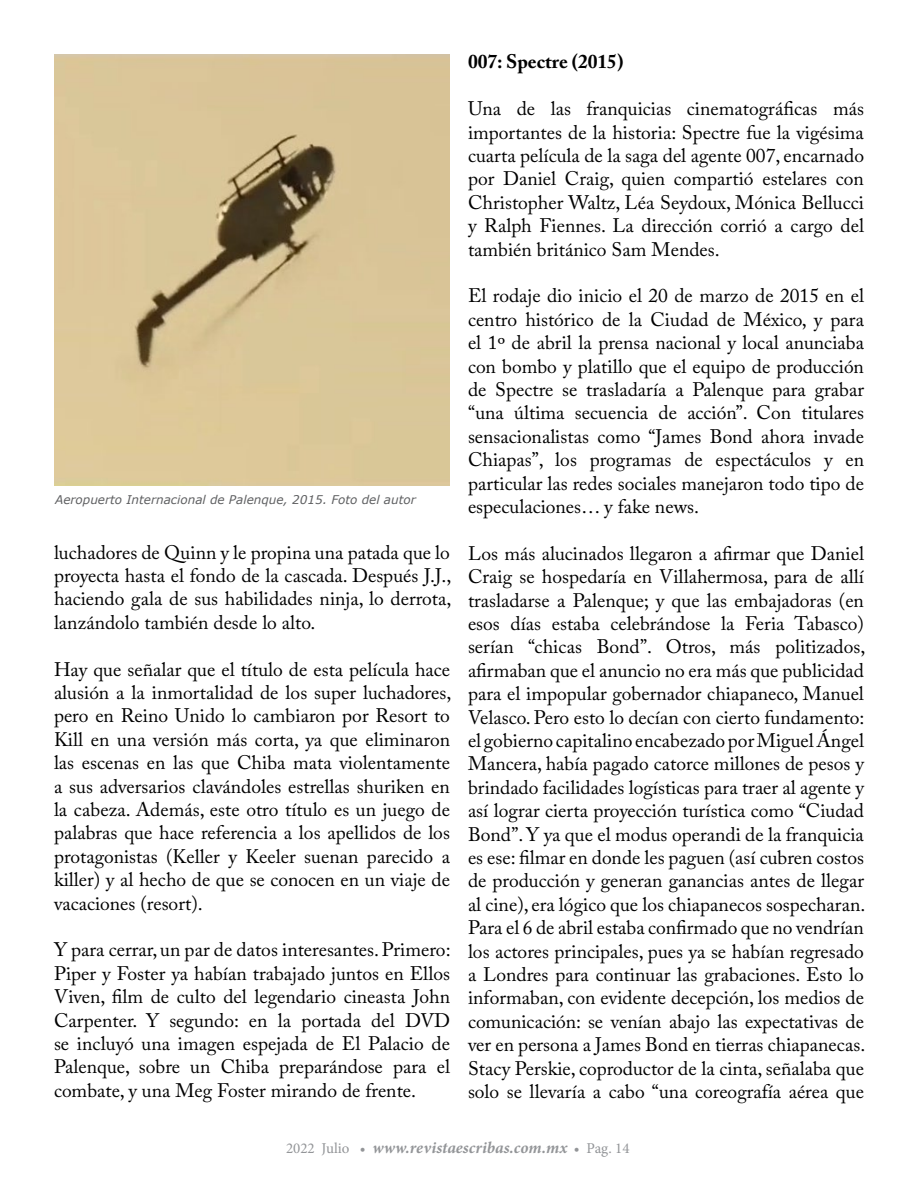
<style>
.page{position:relative;width:918px;height:1188px;background:#fff}
.page>*{position:absolute;margin:0;border:0;box-sizing:border-box;transform-origin:0 0}
.t1{font:19.5px/23.4px "Adobe Caslon Pro";color:#000;text-align:justify}
.t2{font:700 19.5px "Adobe Caslon Pro";color:#000}
.t3{font:italic 700 16.5px "Minion Pro";letter-spacing:.005em;color:#939598}
.t4{font:italic 12px "Verdana";color:#5f6062}
.s1{font-weight:400;font-style:normal;font-size:15px}
</style>
<div class="page">
<img style="left:54px;top:54px;width:396px;height:432px">
<p class="t4" style="left:55px;top:491px;width:362px">Aeropuerto Internacional de Palenque, 2015. Foto del autor</p>
<p class="t1" style="left:54px;top:540px;width:399px">luchadores de Quinn y le propina una patada que lo proyecta hasta el fondo de la cascada. Después J.J., haciendo gala de sus habilidades ninja, lo derrota, lanzándolo también desde lo alto.</p>
<p class="t1" style="left:54px;top:657px;width:399px">Hay que señalar que el título de esta película hace alusión a la inmortalidad de los super luchadores, pero en Reino Unido lo cambiaron por Resort to Kill en una versión más corta, ya que eliminaron las escenas en las que Chiba mata violentamente a sus adversarios clavándoles estrellas shuriken en la cabeza. Además, este otro título es un juego de palabras que hace referencia a los apellidos de los protagonistas (Keller y Keeler suenan parecido a killer) y al hecho de que se conocen en un viaje de vacaciones (resort).</p>
<p class="t1" style="left:54px;top:938px;width:398px">Y para cerrar, un par de datos interesantes. Primero:<br>Piper y Foster ya habían trabajado juntos en Ellos Viven, film de culto del legendario cineasta John Carpenter. Y segundo: en la portada del DVD se incluyó una imagen espejada de El Palacio de Palenque, sobre un Chiba preparándose para el combate, y una Meg Foster mirando de frente.</p>
<p class="t2" style="left:468px;top:50px;width:157px">007: Spectre (2015)</p>
<p class="t1" style="left:468px;top:97px;width:398px">Una de las franquicias cinematográficas más importantes de la historia: Spectre fue la vigésima cuarta película de la saga del agente 007, encarnado por Daniel Craig, quien compartió estelares con Christopher Waltz, Léa Seydoux, Mónica Bellucci y Ralph Fiennes. La dirección corrió a cargo del también británico Sam Mendes.</p>
<p class="t1" style="left:468px;top:284px;width:398px">El rodaje dio inicio el 20 de marzo de 2015 en el centro histórico de la Ciudad de México, y para el 1º de abril la prensa nacional y local anunciaba con bombo y platillo que el equipo de producción de Spectre se trasladaría a Palenque para grabar “una última secuencia de acción”. Con titulares sensacionalistas como “James Bond ahora invade Chiapas”, los programas de espectáculos y en particular las redes sociales manejaron todo tipo de especulaciones… y fake news.</p>
<p class="t1" style="left:468px;top:541px;width:399px">Los más alucinados llegaron a afirmar que Daniel Craig se hospedaría en Villahermosa, para de allí trasladarse a Palenque; y que las embajadoras (en esos días estaba celebrándose la Feria Tabasco) serían “chicas Bond”. Otros, más politizados, afirmaban que el anuncio no era más que publicidad para el impopular gobernador chiapaneco, Manuel Velasco. Pero esto lo decían con cierto fundamento: el gobierno capitalino encabezado por Miguel Ángel Mancera, había pagado catorce millones de pesos y brindado facilidades logísticas para traer al agente y así lograr cierta proyección turística como “Ciudad Bond”. Y ya que el modus operandi de la franquicia es ese: filmar en donde les paguen (así cubren costos de producción y generan ganancias antes de llegar al cine), era lógico que los chiapanecos sospecharan.<br>Para el 6 de abril estaba confirmado que no vendrían los actores principales, pues ya se habían regresado a Londres para continuar las grabaciones. Esto lo informaban, con evidente decepción, los medios de comunicación: se venían abajo las expectativas de ver en persona a James Bond en tierras chiapanecas.<br>Stacy Perskie, coproductor de la cinta, señalaba que solo se llevaría a cabo “una coreografía aérea que</p>
<p class="t3" style="left:286px;top:1136px;width:345px"><span class="s1">2022 Julio •</span> www.revistaescribas.com.mx <span class="s1">• Pag. 14</span></p>
</div>
